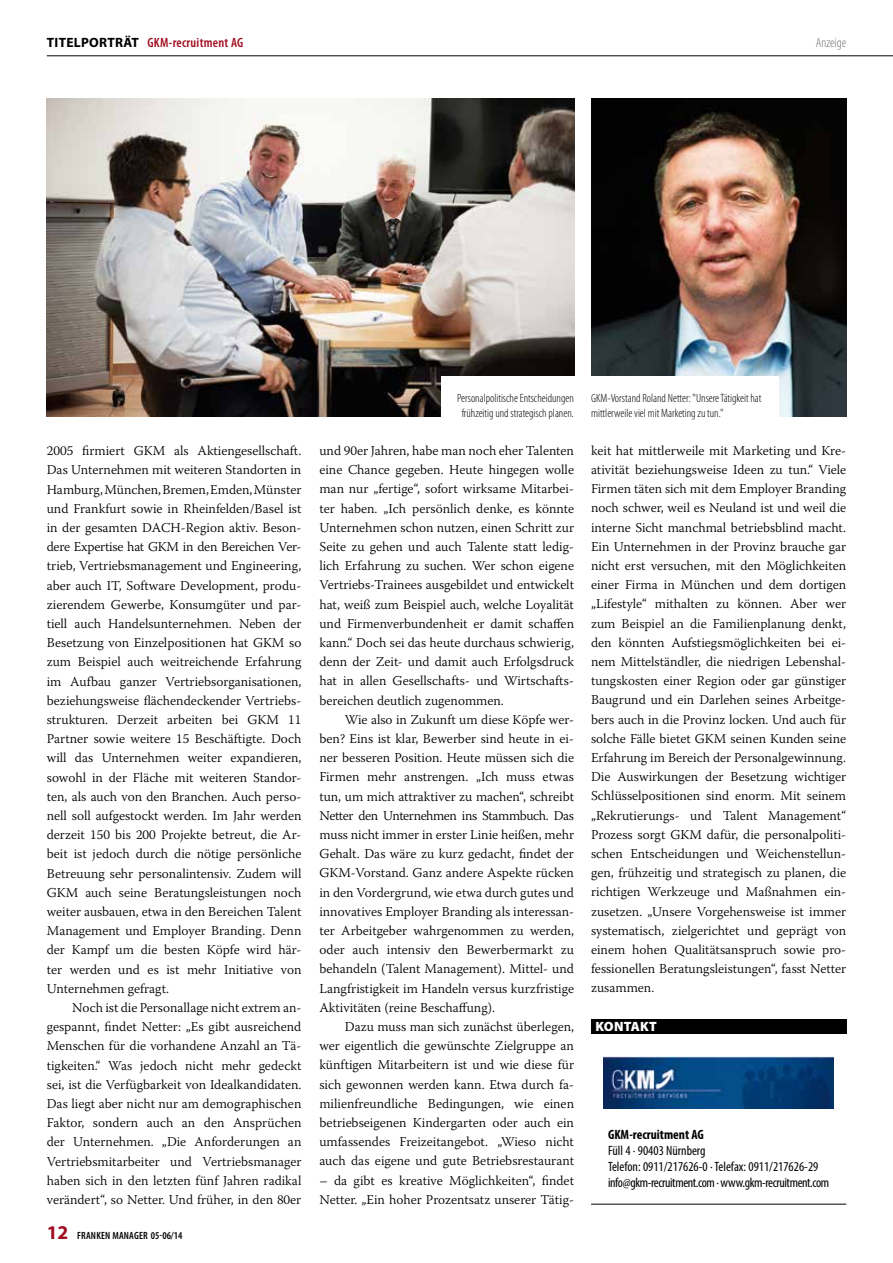
<style>
.page{position:relative;width:893px;height:1263px;background:#fff}
.page>*{position:absolute;margin:0;border:0;box-sizing:border-box;transform-origin:0 0}
.t1{font:300 13.5px/19.2px "Warnock Pro";color:#000;text-align:justify}
.t2{font:condensed 13.5px/16.2px "Myriad Pro";color:#000}
.t3{font:600 condensed 13.5px "Myriad Pro";letter-spacing:.02em;color:#a00c1f}
.t4{font:700 condensed 13.5px "Myriad Pro";color:#000}
.t5{font:300 condensed 13.5px "Myriad Pro";color:#6f6f6e}
.t6{font:900 13.5px "Myriad Pro";letter-spacing:.02em;color:#fff}
.t7{font:300 condensed 12px/15px "Myriad Pro";color:#000;text-align:center}
.t8{font:600 condensed 10.5px "Myriad Pro";letter-spacing:.02em;color:#000}
.s1{font-weight:700;font-stretch:normal;color:#000}
.s2{font-weight:700;font-stretch:normal;font-size:19.5px;color:#a00c1f}
</style>
<div class="page">
<hr style="left:47px;top:55px;width:846px;height:1px;background:#000">
<hr style="left:591px;top:1204px;width:255px;height:1px;background:#000">
<div style="left:591px;top:1018px;width:255px;height:15px;background:#000"></div>
<img style="left:591px;top:99px;width:255px;height:318px">
<img style="left:47px;top:99px;width:527px;height:318px">
<img style="left:604px;top:1057px;width:229px;height:51px">
<div style="left:441px;top:376px;width:135px;height:43px;background:#fff"></div>
<div style="left:585px;top:376px;width:194px;height:43px;background:#fff"></div>
<p class="t3" style="left:47px;top:34px;width:198px"><span class="s1">TITELPORTRÄT</span> GKM-recruitment AG</p>
<p class="t5" style="left:816px;top:34px;width:32px">Anzeige</p>
<p class="t1" style="left:47px;top:441px;width:256px">2005 firmiert GKM als Aktiengesellschaft.<br>Das Unternehmen mit weiteren Standorten in Hamburg, München, Bremen, Emden, Münster und Frankfurt sowie in Rheinfelden/Basel ist in der gesamten DACH-Region aktiv. Beson&shy;dere Expertise hat GKM in den Bereichen Ver&shy;trieb, Vertriebsmanagement und Engineering, aber auch IT, Software Development, produ&shy;zierendem Gewerbe, Konsumgüter und par&shy;tiell auch Handelsunternehmen. Neben der Besetzung von Einzelpositionen hat GKM so zum Beispiel auch weitreichende Erfahrung im Aufbau ganzer Vertriebsorganisationen, beziehungsweise flächendeckender Vertriebs&shy;strukturen. Derzeit arbeiten bei GKM 11<br>Partner sowie weitere 15 Beschäftigte. Doch will das Unternehmen weiter expandieren, sowohl in der Fläche mit weiteren Standor&shy;ten, als auch von den Branchen. Auch perso&shy;nell soll aufgestockt werden. Im Jahr werden derzeit 150 bis 200 Projekte betreut, die Ar&shy;beit ist jedoch durch die nötige persönliche Betreuung sehr personalintensiv. Zudem will GKM auch seine Beratungsleistungen noch weiter ausbauen, etwa in den Bereichen Talent Management und Employer Branding. Denn der Kampf um die besten Köpfe wird här&shy;ter werden und es ist mehr Initiative von Unternehmen gefragt.</p>
<p class="t1" style="left:47px;top:998px;width:256px;text-indent:26px">Noch ist die Personallage nicht extrem an&shy;gespannt, findet Netter: „Es gibt ausreichend Menschen für die vorhandene Anzahl an Tä&shy;tigkeiten.“ Was jedoch nicht mehr gedeckt sei, ist die Verfügbarkeit von Idealkandidaten.<br>Das liegt aber nicht nur am demographischen Faktor, sondern auch an den Ansprüchen der Unternehmen. „Die Anforderungen an Vertriebsmitarbeiter und Vertriebsmanager haben sich in den letzten fünf Jahren radikal verändert“, so Netter. Und früher, in den 80er</p>
<p class="t8" style="left:47px;top:1229px;width:137px"><span class="s2">12</span> Franken MANAGER 05-06/14</p>
<p class="t7" style="left:457px;top:390px;width:118px">Personalpolitische Entscheidungen frühzeitig und strategisch planen.</p>
<p class="t7" style="left:591px;top:390px;width:172px;text-align:left">GKM-Vorstand Roland Netter: "Unsere Tätigkeit hat mittlerweile viel mit Marketing zu tun."</p>
<p class="t1" style="left:319px;top:441px;width:256px">und 90er Jahren, habe man noch eher Talenten eine Chance gegeben. Heute hingegen wolle man nur „fertige“, sofort wirksame Mitarbei&shy;ter haben. „Ich persönlich denke, es könnte Unternehmen schon nutzen, einen Schritt zur Seite zu gehen und auch Talente statt ledig&shy;lich Erfahrung zu suchen. Wer schon eigene Vertriebs-Trainees ausgebildet und entwickelt hat, weiß zum Beispiel auch, welche Loyalität und Firmenverbundenheit er damit schaffen kann.“ Doch sei das heute durchaus schwierig, denn der Zeit- und damit auch Erfolgsdruck hat in allen Gesellschafts- und Wirtschafts&shy;bereichen deutlich zugenommen.</p>
<p class="t1" style="left:319px;top:710px;width:256px;text-indent:26px">Wie also in Zukunft um diese Köpfe wer&shy;ben? Eins ist klar, Bewerber sind heute in ei&shy;ner besseren Position. Heute müssen sich die Firmen mehr anstrengen. „Ich muss etwas tun, um mich attraktiver zu machen“, schreibt Netter den Unternehmen ins Stammbuch. Das muss nicht immer in erster Linie heißen, mehr Gehalt. Das wäre zu kurz gedacht, findet der GKM-Vorstand. Ganz andere Aspekte rücken in den Vordergrund, wie etwa durch gutes und innovatives Employer Branding als interessan&shy;ter Arbeitgeber wahrgenommen zu werden, oder auch intensiv den Bewerbermarkt zu behandeln (Talent Management). Mittel- und Langfristigkeit im Handeln versus kurzfristige Aktivitäten (reine Beschaffung).</p>
<p class="t1" style="left:319px;top:1017px;width:256px;text-indent:26px">Dazu muss man sich zunächst überlegen, wer eigentlich die gewünschte Zielgruppe an künftigen Mitarbeitern ist und wie diese für sich gewonnen werden kann. Etwa durch fa&shy;milienfreundliche Bedingungen, wie einen betriebseigenen Kindergarten oder auch ein umfassendes Freizeitangebot. „Wieso nicht auch das eigene und gute Betriebsrestaurant</p>
<p class="t1" style="left:319px;top:1170px;width:256px">– da gibt es kreative Möglichkeiten“, findet<br>Netter. „Ein hoher Prozentsatz unserer Tätig-</p>
<p class="t1" style="left:591px;top:441px;width:257px">keit hat mittlerweile mit Marketing und Kre&shy;ativität beziehungsweise Ideen zu tun.“ Viele Firmen täten sich mit dem Employer Branding noch schwer, weil es Neuland ist und weil die interne Sicht manchmal betriebsblind macht.<br>Ein Unternehmen in der Provinz brauche gar nicht erst versuchen, mit den Möglichkeiten einer Firma in München und dem dortigen „Lifestyle“ mithalten zu können. Aber wer zum Beispiel an die Familienplanung denkt, den könnten Aufstiegsmöglichkeiten bei ei&shy;nem Mittelständler, die niedrigen Lebenshal&shy;tungskosten einer Region oder gar günstiger Baugrund und ein Darlehen seines Arbeitge&shy;bers auch in die Provinz locken. Und auch für solche Fälle bietet GKM seinen Kunden seine Erfahrung im Bereich der Personalgewinnung.<br>Die Auswirkungen der Besetzung wichtiger Schlüsselpositionen sind enorm. Mit seinem „Rekrutierungs- und Talent Management“ Prozess sorgt GKM dafür, die personalpoliti&shy;schen Entscheidungen und Weichenstellun&shy;gen, frühzeitig und strategisch zu planen, die richtigen Werkzeuge und Maßnahmen ein&shy;zusetzen. „Unsere Vorgehensweise ist immer systematisch, zielgerichtet und geprägt von einem hohen Qualitätsanspruch sowie pro&shy;fessionellen Beratungsleistungen“, fasst Netter zusammen.</p>
<p class="t6" style="left:595px;top:1017px;width:63px">KONTAKT</p>
<p class="t4" style="left:608px;top:1125px;width:91px">GKM-recruitment AG</p>
<p class="t2" style="left:608px;top:1142px;width:223px">Füll 4 · 90403 Nürnberg<br>Telefon: 0911/217626-0 · Telefax: 0911/217626-29 info@gkm-recruitment.com · www.gkm-recruitment.com</p>
</div>
